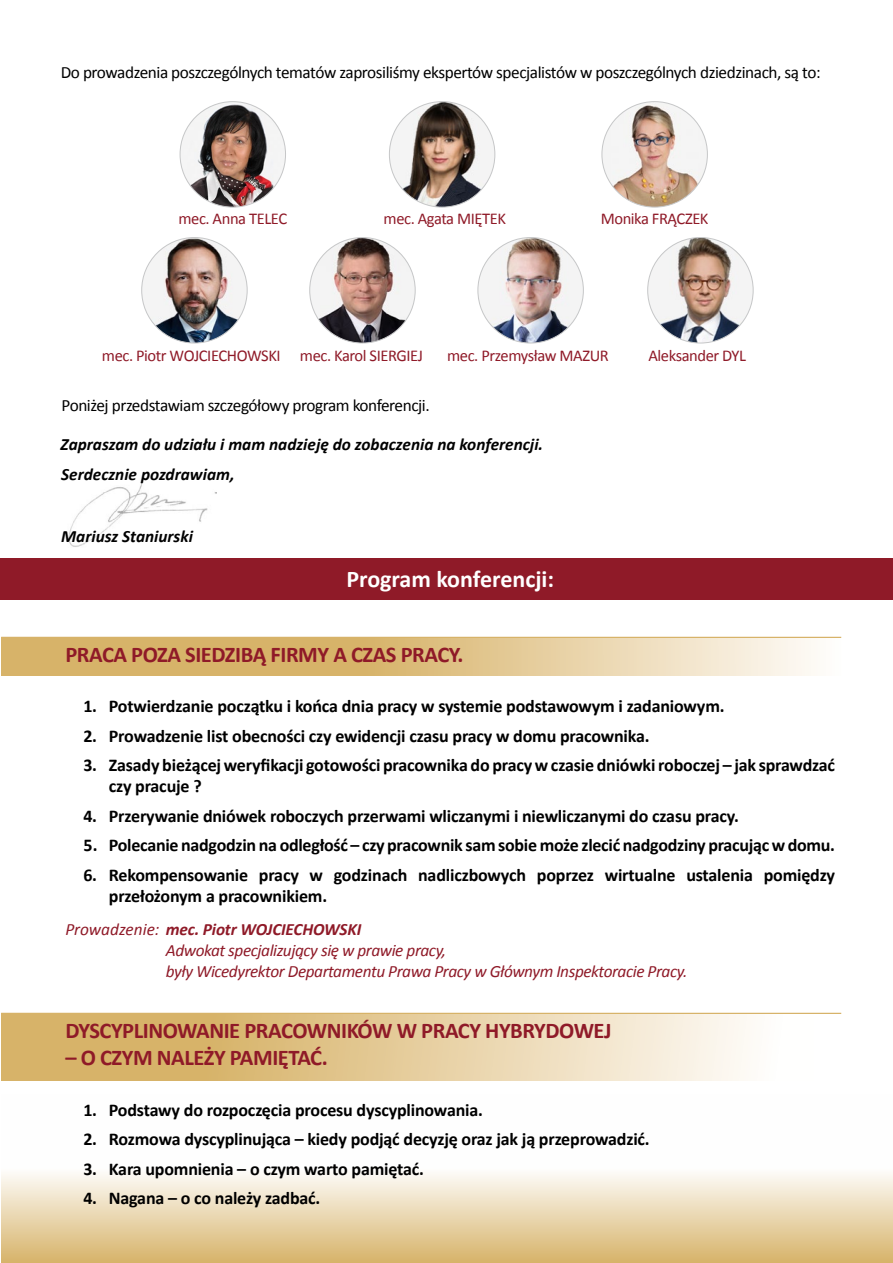
<style>
.page{position:relative;width:893px;height:1263px;background:#fff}
.page>*{position:absolute;margin:0;border:0;box-sizing:border-box;transform-origin:0 0}
.t1{font:700 24px "Calibri";color:#fff}
.t2{font:700 22.5px "Calibri";letter-spacing:-.02em;color:#8f1a28}
.t3{font:700 18px/21px "Calibri";letter-spacing:-.01em;color:#000}
.t4{font:17.25px "Calibri";letter-spacing:-.025em;color:#000}
.t5{font:italic 17.25px/20.7px "Calibri";letter-spacing:-.025em;color:#8f1a28}
.t6{font:italic 700 17.25px "Calibri";color:#000}
.t7{font:16.5px "Calibri";letter-spacing:-.025em;color:#8f1a28}
.s1{font-weight:700}
</style>
<div class="page">
<img style="left:478px;top:238px;width:105px;height:105px;border-radius:53px">
<img style="left:310px;top:238px;width:105px;height:105px;border-radius:53px">
<img style="left:648px;top:238px;width:105px;height:105px;border-radius:53px">
<img style="left:142px;top:238px;width:105px;height:105px;border-radius:53px">
<svg style="left:1px;top:638px;width:814px;height:38px;background:#e1c68f"></svg>
<hr style="left:1px;top:637px;width:840px;height:1px;background:#d7b369">
<svg style="left:1px;top:1174px;width:892px;height:89px;background:#e9d5ae"></svg>
<svg style="left:1px;top:1014px;width:751px;height:66px;background:#e5cc9b"></svg>
<hr style="left:1px;top:1013px;width:840px;height:1px;background:#d7b369">
<div style="left:0;top:558px;width:893px;height:42px;background:#8f1a28"></div>
<img style="left:68px;top:476px;width:148px;height:71px">
<img style="left:602px;top:102px;width:105px;height:105px;border-radius:53px">
<img style="left:180px;top:102px;width:106px;height:105px;border-radius:53px">
<img style="left:389px;top:102px;width:106px;height:105px;border-radius:53px">
<p class="t4" style="left:61px;top:61px;width:761px">Do prowadzenia poszczególnych tematów zaprosiliśmy ekspertów specjalistów w poszczególnych dziedzinach, są to:</p>
<p class="t7" style="left:178px;top:209px;width:110px">mec. Anna TELEC</p>
<p class="t7" style="left:384px;top:209px;width:124px">mec. Agata MIĘTEK</p>
<p class="t7" style="left:601px;top:209px;width:109px">Monika FRĄCZEK</p>
<p class="t7" style="left:102px;top:346px;width:323px">mec. Piotr WOJCIECHOWSKI mec. Karol SIERGIEJ</p>
<p class="t7" style="left:447px;top:346px;width:163px">mec. Przemysław MAZUR</p>
<p class="t7" style="left:648px;top:346px;width:99px">Aleksander DYL</p>
<p class="t4" style="left:62px;top:394px;width:370px">Poniżej przedstawiam szczegółowy program konferencji.</p>
<p class="t6" style="left:61px;top:433px;width:484px">Zapraszam do udziału i mam nadzieję do zobaczenia na konferencji.</p>
<p class="t6" style="left:61px;top:463px;width:175px">Serdecznie pozdrawiam,</p>
<p class="t6" style="left:61px;top:526px;width:133px">Mariusz Staniurski</p>
<h1 class="t1" style="left:346px;top:564px;width:209px">Program konferencji:</h1>
<p class="t2" style="left:65px;top:640px;width:400px">PRACA POZA SIEDZIBĄ FIRMY A CZAS PRACY.</p>
<p class="t3" style="left:83px;top:695px;width:643px">1. Potwierdzanie początku i końca dnia pracy w systemie podstawowym i zadaniowym.</p>
<p class="t3" style="left:83px;top:724px;width:568px">2. Prowadzenie list obecności czy ewidencji czasu pracy w domu pracownika.</p>
<p class="t3" style="left:109px;top:754px;width:728px;text-indent:-26px">3. Zasady bieżącej weryfikacji gotowości pracownika do pracy w czasie dniówki roboczej – jak sprawdzać czy pracuje ?</p>
<p class="t3" style="left:83px;top:804px;width:657px">4. Przerywanie dniówek roboczych przerwami wliczanymi i niewliczanymi do czasu pracy.</p>
<p class="t3" style="left:83px;top:834px;width:753px">5. Polecanie nadgodzin na odległość – czy pracownik sam sobie może zlecić nadgodziny pracując w domu.</p>
<p class="t3" style="left:109px;top:863px;width:728px;text-indent:-26px">6. Rekompensowanie pracy w godzinach nadliczbowych poprzez wirtualne ustalenia pomiędzy przełożonym a pracownikiem.</p>
<p class="t5" style="left:166px;top:918px;width:523px;text-indent:-100px">Prowadzenie: <span class="s1">mec. Piotr WOJCIECHOWSKI<br></span>Adwokat specjalizujący się w prawie pracy,<br>były Wicedyrektor Departamentu Prawa Pracy w Głównym Inspektoracie Pracy.</p>
<p class="t2" style="left:65px;top:1016px;width:548px">DYSCYPLINOWANIE PRACOWNIKÓW W PRACY HYBRYDOWEJ</p>
<p class="t2" style="left:65px;top:1043px;width:264px">– O CZYM NALEŻY PAMIĘTAĆ.</p>
<p class="t3" style="left:83px;top:1098px;width:401px">1. Podstawy do rozpoczęcia procesu dyscyplinowania.</p>
<p class="t3" style="left:83px;top:1128px;width:568px">2. Rozmowa dyscyplinująca – kiedy podjąć decyzję oraz jak ją przeprowadzić.</p>
<p class="t3" style="left:83px;top:1157px;width:342px">3. Kara upomnienia – o czym warto pamiętać.</p>
<p class="t3" style="left:83px;top:1187px;width:238px">4. Nagana – o co należy zadbać.</p>
</div>
